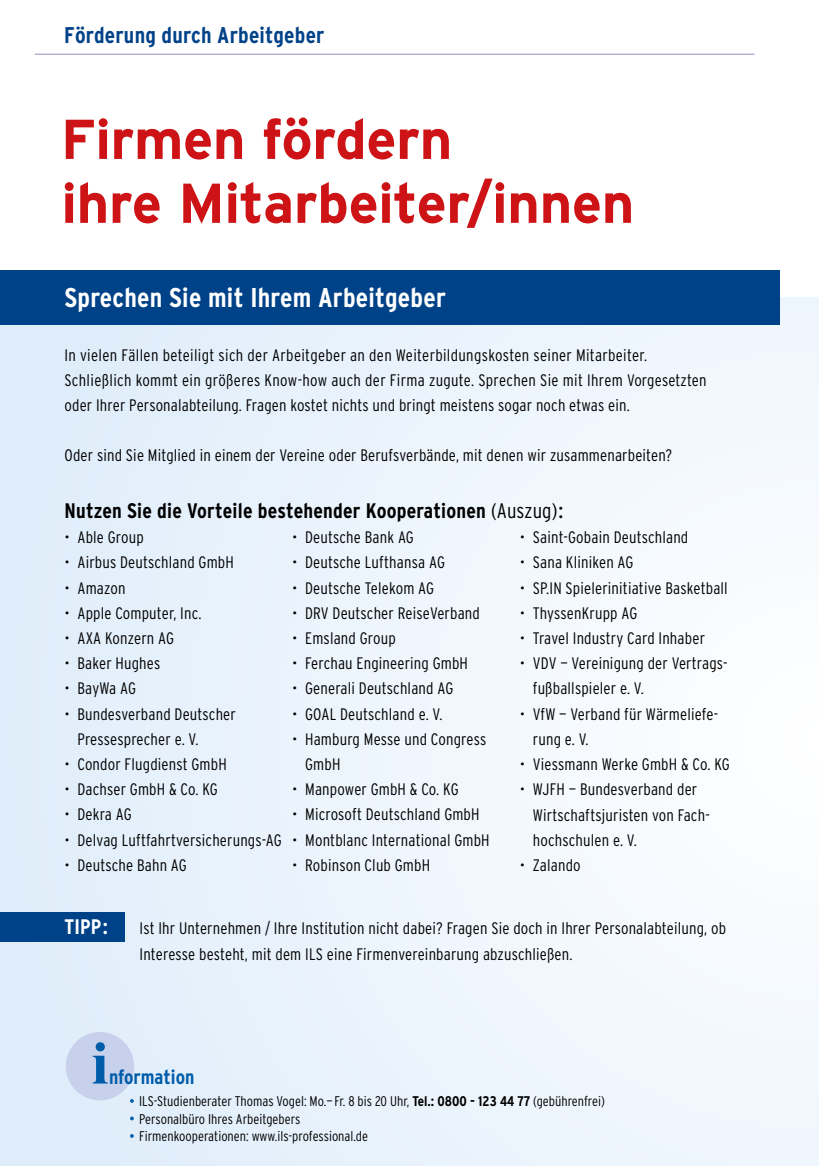
<style>
.page{position:relative;width:819px;height:1166px;background:#fff}
.page>*{position:absolute;margin:0;border:0;box-sizing:border-box;transform-origin:0 0}
.t1{font:700 60.9px "Times New Roman";color:#005ca9}
.t2{font:700 56px/63.9px "Interstate";letter-spacing:-.01em;color:#cd1316}
.t3{font:700 27.12px "Interstate Condensed";letter-spacing:.01em;color:#fff}
.t4{font:700 22.75px "Interstate Condensed";letter-spacing:.01em;color:#004288}
.t5{font:700 21px "Interstate Condensed";letter-spacing:.01em;color:#000}
.t6{font:700 21px "Interstate Condensed";color:#fff}
.t7{font:700 20.12px "Interstate Condensed";color:#005ca9}
.t8{font:300 16.62px/25.2px "Interstate Condensed";letter-spacing:.01em;color:#000}
.t9{font:300 14px/17.5px "Interstate Condensed";color:#000}
.s1{font-weight:300}
.s2{font-weight:400}
.s3{color:#005ca9}
.s4{font-weight:700}
</style>
<div class="page">
<div style="left:0;top:298px;width:819px;height:868px;background:linear-gradient(to right,#dfedfa,#f9fcfe)"></div>
<div style="left:0;top:270px;width:779px;height:55px;background:#004288"></div>
<div style="left:66px;top:1032px;width:68px;height:68px;background:#c7d1ec;border-radius:50%"></div>
<hr style="left:35px;top:54px;width:719px;height:1px;background:#908dbe">
<div style="left:0;top:912px;width:124px;height:30px;background:#004288"></div>
<h3 class="t4" style="left:64px;top:22px;width:262px">Förderung durch Arbeitgeber</h3>
<h2 class="t2" style="left:61px;top:107px;width:575px">Firmen fördern<br>ihre Mitarbeiter/innen</h2>
<h3 class="t3" style="left:64px;top:283px;width:383px">Sprechen Sie mit Ihrem Arbeitgeber</h3>
<p class="t8" style="left:64px;top:342px;width:643px">In vielen Fällen beteiligt sich der Arbeitgeber an den Weiterbildungskosten seiner Mitarbeiter.<br>Schließlich kommt ein größeres Know-how auch der Firma zugute. Sprechen Sie mit Ihrem Vorgesetzten oder Ihrer Personalabteilung. Fragen kostet nichts und bringt meistens sogar noch etwas ein.</p>
<p class="t8" style="left:64px;top:443px;width:609px">Oder sind Sie Mitglied in einem der Vereine oder Berufsverbände, mit denen wir zusammenarbeiten?</p>
<p class="t5" style="left:64px;top:499px;width:500px">Nutzen Sie die Vorteile bestehender Kooperationen <span class="s1">(Auszug)</span><span class="s2">:</span></p>
<p class="t8" style="left:64px;top:524px;width:81px">• Able Group</p>
<p class="t8" style="left:64px;top:550px;width:171px">• Airbus Deutschland GmbH</p>
<p class="t8" style="left:64px;top:575px;width:63px">• Amazon</p>
<p class="t8" style="left:64px;top:600px;width:138px">• Apple Computer, Inc.</p>
<p class="t8" style="left:64px;top:625px;width:111px">• AXA Konzern AG</p>
<p class="t8" style="left:64px;top:650px;width:97px">• Baker Hughes</p>
<p class="t8" style="left:64px;top:676px;width:73px">• BayWa AG</p>
<p class="t8" style="left:77px;top:701px;width:160px;text-indent:-13px">• Bundesverband Deutscher<br>Pressesprecher e. V.</p>
<p class="t8" style="left:64px;top:751px;width:164px">• Condor Flugdienst GmbH</p>
<p class="t8" style="left:64px;top:776px;width:155px">• Dachser GmbH &amp; Co. KG</p>
<p class="t8" style="left:64px;top:802px;width:69px">• Dekra AG</p>
<p class="t8" style="left:64px;top:827px;width:218px">• Delvag Luftfahrtversicherungs-AG</p>
<p class="t8" style="left:64px;top:852px;width:124px">• Deutsche Bahn AG</p>
<p class="t8" style="left:292px;top:524px;width:123px">• Deutsche Bank AG</p>
<p class="t8" style="left:292px;top:550px;width:154px">• Deutsche Lufthansa AG</p>
<p class="t8" style="left:292px;top:575px;width:143px">• Deutsche Telekom AG</p>
<p class="t8" style="left:292px;top:600px;width:189px">• DRV Deutscher ReiseVerband</p>
<p class="t8" style="left:292px;top:625px;width:105px">• Emsland Group</p>
<p class="t8" style="left:292px;top:650px;width:177px">• Ferchau Engineering GmbH</p>
<p class="t8" style="left:292px;top:676px;width:162px">• Generali Deutschland AG</p>
<p class="t8" style="left:292px;top:701px;width:152px">• GOAL Deutschland e. V.</p>
<p class="t8" style="left:305px;top:726px;width:182px;text-indent:-13px">• Hamburg Messe und Congress<br>GmbH</p>
<p class="t8" style="left:292px;top:777px;width:168px">• Manpower GmbH &amp; Co. KG</p>
<p class="t8" style="left:292px;top:802px;width:189px">• Microsoft Deutschland GmbH</p>
<p class="t8" style="left:292px;top:827px;width:199px">• Montblanc International GmbH</p>
<p class="t8" style="left:292px;top:852px;width:139px">• Robinson Club GmbH</p>
<p class="t8" style="left:520px;top:525px;width:170px">• Saint-Gobain Deutschland</p>
<p class="t8" style="left:520px;top:550px;width:115px">• Sana Kliniken AG</p>
<p class="t8" style="left:520px;top:575px;width:209px">• SP.IN Spielerinitiative Basketball</p>
<p class="t8" style="left:520px;top:600px;width:119px">• ThyssenKrupp AG</p>
<p class="t8" style="left:520px;top:625px;width:186px">• Travel Industry Card Inhaber</p>
<p class="t8" style="left:533px;top:651px;width:196px;text-indent:-13px">• VDV — Vereinigung der Vertrags&shy;fußballspieler e. V.</p>
<p class="t8" style="left:533px;top:701px;width:187px;text-indent:-13px">• VfW — Verband für Wärmeliefe&shy;rung e. V.</p>
<p class="t8" style="left:520px;top:751px;width:211px">• Viessmann Werke GmbH &amp; Co. KG</p>
<p class="t8" style="left:533px;top:777px;width:178px;text-indent:-13px">• WJFH — Bundesverband der<br>Wirtschaftsjuristen von Fach&shy;hochschulen e. V.</p>
<p class="t8" style="left:520px;top:852px;width:62px">• Zalando</p>
<p class="t6" style="left:64px;top:915px;width:45px">TIPP:</p>
<p class="t8" style="left:139px;top:916px;width:588px">Ist Ihr Unternehmen / Ihre Institution nicht dabei? Fragen Sie doch in Ihrer Personalabteilung, ob<br>Interesse besteht, mit dem ILS eine Firmenvereinbarung abzuschließen.</p>
<h1 class="t1" style="left:91px;top:1021px;width:18px">i</h1>
<p class="t7" style="left:109px;top:1065px;width:87px">nformation</p>
<p class="t9" style="left:131px;top:1092px;width:476px"><span class="s3">·</span> ILS-Studienberater Thomas Vogel: Mo.— Fr. 8 bis 20 Uhr, <span class="s4">Tel.: 0800 - 123 44 77</span> (gebührenfrei) <span class="s3">·</span> Personalbüro Ihres Arbeitgebers<br><span class="s3">·</span> Firmenkooperationen: www.ils-professional.de</p>
</div>
